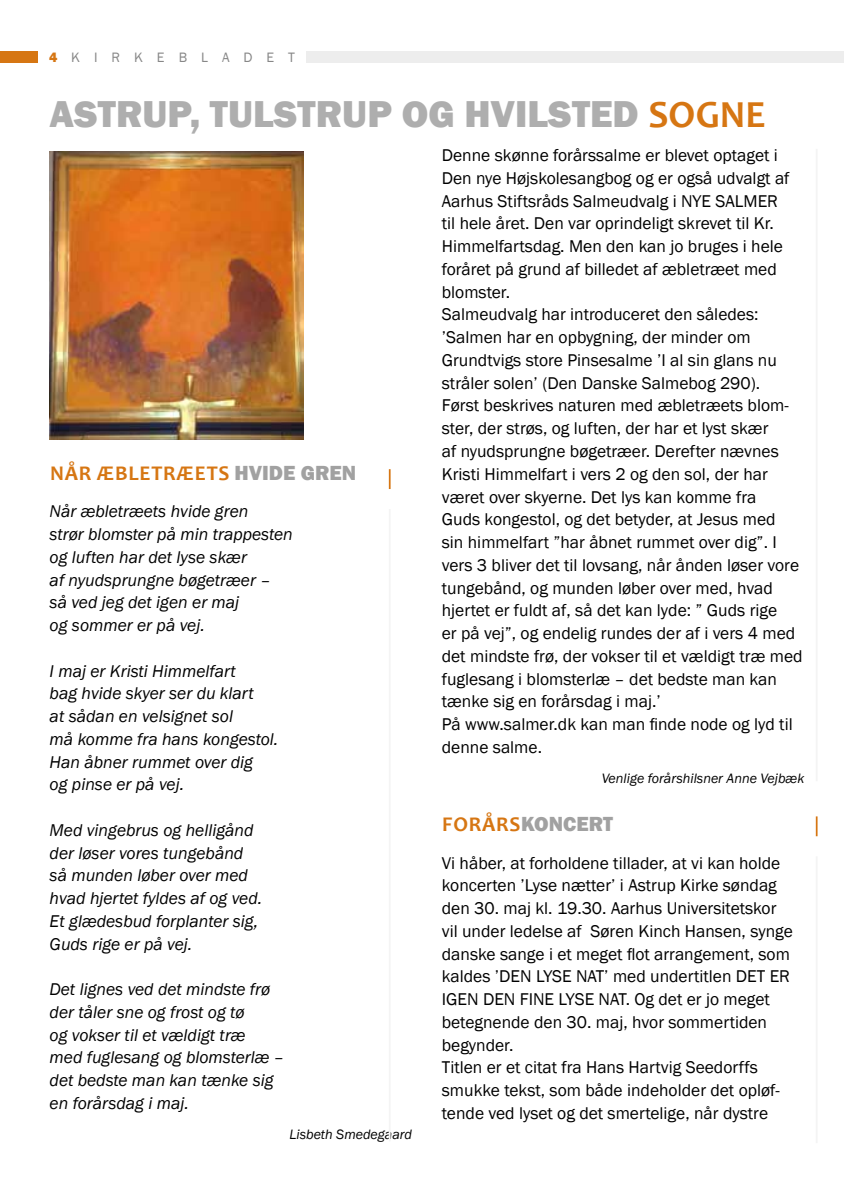
<style>
.page{position:relative;width:844px;height:1191px;background:#fff}
.page>*{position:absolute;margin:0;border:0;box-sizing:border-box;transform-origin:0 0}
.t1{font:800 38.5px "Franklin Gothic";color:#aeaeae}
.t2{font:700 21px "Candara";letter-spacing:.04em;color:#d67613}
.t3{font:800 21px "Franklin Gothic";color:#a1a1a1}
.t4{font:17.5px/22.8px "Franklin Gothic";color:#000}
.t5{font:italic 17.5px/22.8px "Franklin Gothic";color:#000}
.t6{font:italic 14px "Franklin Gothic";color:#000}
.t7{font:14px "Franklin Gothic";letter-spacing:1em;color:#878787}
.s1{font-weight:800;color:#d67613}
.s2{font-family:"Candara";font-weight:700;color:#d67613}
.s3{font-family:"Franklin Gothic";font-weight:800;color:#a1a1a1}
</style>
<div class="page">
<div style="left:306px;top:51px;width:537px;height:11px;background:#ededed"></div>
<div style="left:0;top:51px;width:38px;height:11px;background:#d67613"></div>
<img style="left:50px;top:151px;width:253px;height:288px">
<svg style="left:389px;top:469px;width:1px;height:20px"></svg>
<hr style="left:389px;top:509px;width:1px;height:632px;background:#f4f4f4">
<hr style="left:815px;top:816px;width:2px;height:20px;background:#d67613">
<hr style="left:815px;top:856px;width:2px;height:287px;background:#f4f4f4">
<hr style="left:815px;top:149px;width:2px;height:632px;background:#f4f4f4">
<p class="t7" style="left:49px;top:49px;width:247px"><span class="s1">4</span>KIRKEBLADET</p>
<h1 class="t1" style="left:50px;top:89px;width:717px">ASTRUP, TULSTRUP OG HVILSTED <span class="s2">SOGNE</span></h1>
<p class="t2" style="left:50px;top:459px;width:307px">NÅR ÆBLETRÆETS <span class="s3">HVIDE GREN</span></p>
<p class="t5" style="left:50px;top:500px;width:244px">Når æbletræets hvide gren<br>strør blomster på min trappesten og luften har det lyse skær<br>af nyudsprungne bøgetræer –<br>så ved jeg det igen er maj<br>og sommer er på vej.</p>
<p class="t5" style="left:50px;top:659px;width:230px">I maj er Kristi Himmelfart<br>bag hvide skyer ser du klart<br>at sådan en velsignet sol<br>må komme fra hans kongestol.<br>Han åbner rummet over dig<br>og pinse er på vej.</p>
<p class="t5" style="left:50px;top:819px;width:214px">Med vingebrus og helligånd der løser vores tungebånd så munden løber over med hvad hjertet fyldes af og ved.<br>Et glædesbud forplanter sig,<br>Guds rige er på vej.</p>
<p class="t5" style="left:50px;top:978px;width:236px">Det lignes ved det mindste frø der tåler sne og frost og tø<br>og vokser til et vældigt træ<br>med fuglesang og blomsterlæ – det bedste man kan tænke sig en forårsdag i maj.</p>
<p class="t6" style="left:289px;top:1125px;width:124px">Lisbeth Smedegaard</p>
<p class="t4" style="left:441px;top:144px;width:362px">Denne skønne forårssalme er blevet optaget i Den nye Højskolesangbog og er også udvalgt af Aarhus Stiftsråds Salmeudvalg i NYE SALMER<br>til hele året. Den var oprindeligt skrevet til Kr.<br>Himmelfartsdag. Men den kan jo bruges i hele foråret på grund af billedet af æbletræet med blomster.<br>Salmeudvalg har introduceret den således: ’Salmen har en opbygning, der minder om Grundtvigs store Pinsesalme ’I al sin glans nu stråler solen’ (Den Danske Salmebog 290).<br>Først beskrives naturen med æbletræets blom&shy;ster, der strøs, og luften, der har et lyst skær<br>af nyudsprungne bøgetræer. Derefter nævnes Kristi Himmelfart i vers 2 og den sol, der har været over skyerne. Det lys kan komme fra<br>Guds kongestol, og det betyder, at Jesus med<br>sin himmelfart ”har åbnet rummet over dig”. I vers 3 bliver det til lovsang, når ånden løser vore tungebånd, og munden løber over med, hvad hjertet er fuldt af, så det kan lyde: ” Guds rige<br>er på vej”, og endelig rundes der af i vers 4 med det mindste frø, der vokser til et vældigt træ med fuglesang i blomsterlæ – det bedste man kan tænke sig en forårsdag i maj.’<br>På www.salmer.dk kan man finde node og lyd til denne salme.</p>
<p class="t6" style="left:601px;top:769px;width:204px">Venlige forårshilsner Anne Vejbæk</p>
<p class="t3" style="left:442px;top:810px;width:172px"><span class="s2">FORÅRS</span>KONCERT</p>
<p class="t4" style="left:441px;top:852px;width:352px">Vi håber, at forholdene tillader, at vi kan holde koncerten ’Lyse nætter’ i Astrup Kirke søndag den 30. maj kl. 19.30. Aarhus Universitetskor vil under ledelse af Søren Kinch Hansen, synge danske sange i et meget flot arrangement, som kaldes ’DEN LYSE NAT’ med undertitlen DET ER IGEN DEN FINE LYSE NAT. Og det er jo meget betegnende den 30. maj, hvor sommertiden begynder.<br>Titlen er et citat fra Hans Hartvig Seedorffs smukke tekst, som både indeholder det opløf&shy;tende ved lyset og det smertelige, når dystre</p>
</div>
